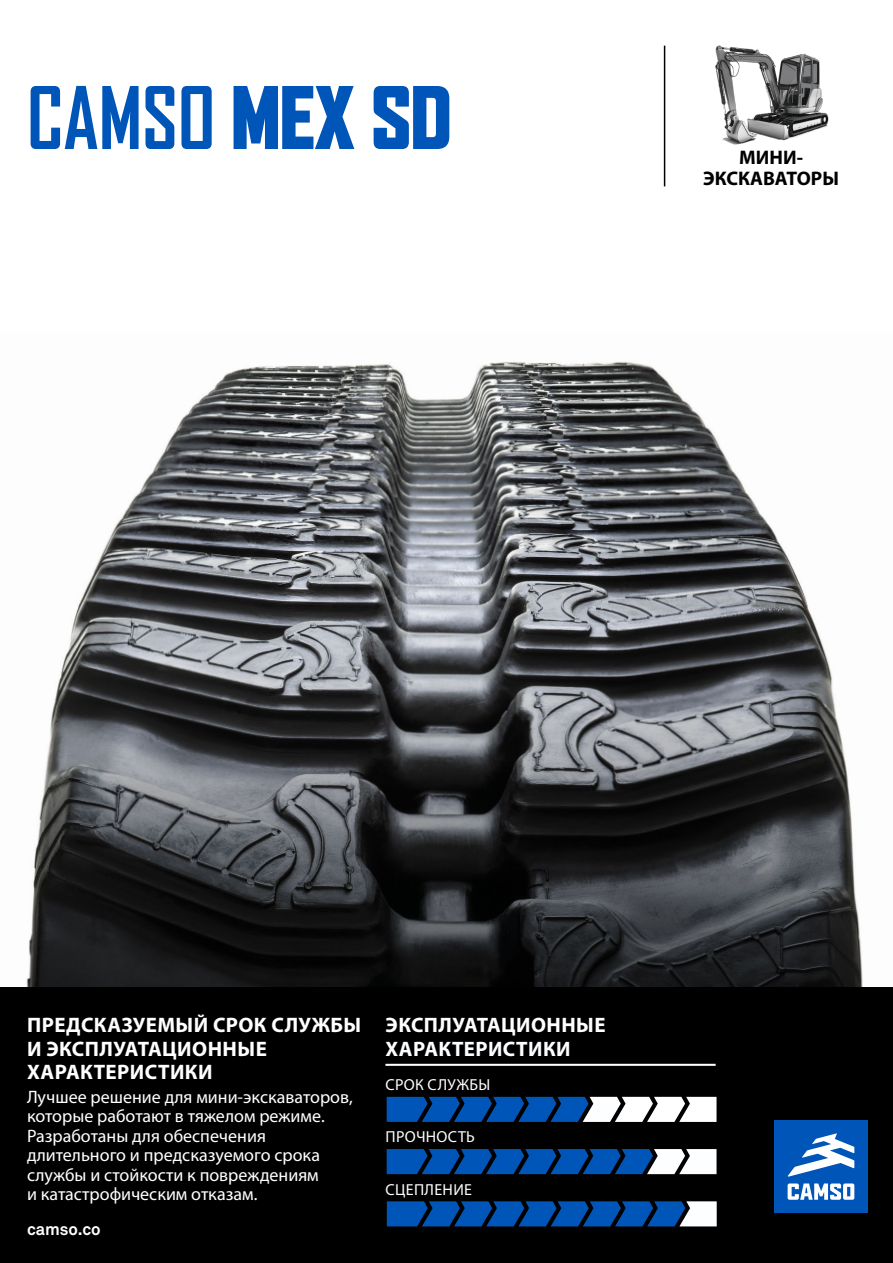
<style>
.page{position:relative;width:893px;height:1263px;background:#fff}
.page>*{position:absolute;margin:0;border:0;box-sizing:border-box;transform-origin:0 0}
.t1{font:700 82.5px "Agency FB";color:#0055b8;scale:.95 1}
.t2{font:700 21px/23.2px "Myriad Pro";letter-spacing:.02em;color:#fff}
.t3{font:700 21px/23.2px "Myriad Pro";letter-spacing:.02em;color:#fcfeff}
.t4{font:700 19.65px/21.1px "Myriad Pro";color:#000;text-align:center}
.t5{font:18px/19.5px "Myriad Pro";color:#fff}
.t6{font:700 16.65px "Akkurat Office";color:#fff}
.t7{font:15.9px "Myriad Pro";letter-spacing:.02em;color:#fcfeff}
.s1{font-weight:900}
</style>
<div class="page">
<div style="left:0;top:986px;width:893px;height:277px;background:#000"></div>
<hr style="left:385px;top:1064px;width:331px;height:2px;background:#fcfeff">
<svg style="left:387px;top:1097px;width:329px;height:25px;background:#5683b7"></svg>
<svg style="left:387px;top:1201px;width:330px;height:25px;background:#1758a4"></svg>
<svg style="left:387px;top:1149px;width:329px;height:25px;background:#2c67ab"></svg>
<hr style="left:664px;top:46px;width:1px;height:140px;background:#000">
<img style="left:26px;top:361px;width:837px;height:625px">
<img style="left:715px;top:45px;width:114px;height:100px">
<div style="left:774px;top:1120px;width:94px;height:93px;background:#0055b8"></div>
<svg style="left:788px;top:1183px;width:66px;height:17px"></svg>
<svg style="left:788px;top:1133px;width:66px;height:44px"></svg>
<h1 class="t1" style="left:27px;top:70px;width:448px">CAMSO <span class="s1">MEX SD</span></h1>
<p class="t4" style="left:703px;top:146px;width:137px">МИНИ-<br>ЭКСКАВАТОРЫ</p>
<p class="t2" style="left:27px;top:1013px;width:336px">ПРЕДСКАЗУЕМЫЙ СРОК СЛУЖБЫ<br>И ЭКСПЛУАТАЦИОННЫЕ<br>ХАРАКТЕРИСТИКИ</p>
<p class="t5" style="left:27px;top:1087px;width:327px">Лучшее решение для мини-экскаваторов, которые работают в тяжелом режиме.<br>Разработаны для обеспечения длительного и предсказуемого срока службы и стойкости к повреждениям<br>и катастрофическим отказам.</p>
<p class="t6" style="left:27px;top:1219px;width:75px">camso.co</p>
<p class="t3" style="left:386px;top:1013px;width:222px">ЭКСПЛУАТАЦИОННЫЕ<br>ХАРАКТЕРИСТИКИ</p>
<p class="t7" style="left:386px;top:1075px;width:106px">СРОК СЛУЖБЫ</p>
<p class="t7" style="left:386px;top:1127px;width:91px">ПРОЧНОСТЬ</p>
<p class="t7" style="left:386px;top:1179px;width:88px">СЦЕПЛЕНИЕ</p>
</div>
